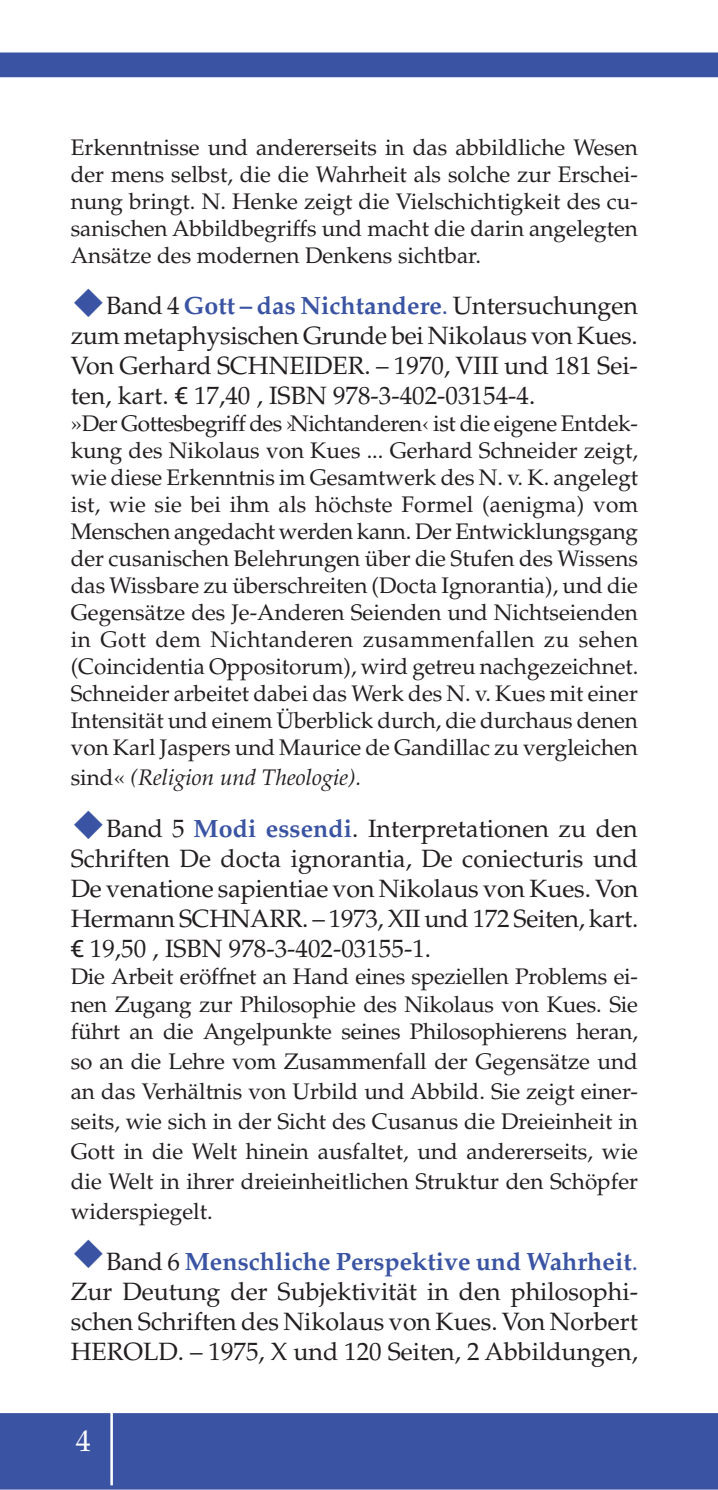
<style>
.page{position:relative;width:718px;height:1490px;background:#fff}
.page>*{position:absolute;margin:0;border:0;box-sizing:border-box;transform-origin:0 0}
.t1{font:30px "Palatino";color:#fff}
.t2{font:25px/30px "Palatino";color:#231f20;text-align:justify}
.t3{font:22.5px/27px "Palatino";color:#231f20;text-align:justify}
.t4{font:italic 22.5px "Palatino";color:#231f20}
.s1{font-weight:700;color:#3a54a3}
.s2{color:#3a54a3}
.s3{font-family:"Thesis Euro"}
.s4{font-style:normal}
</style>
<div class="page">
<div style="left:0;top:1413px;width:717px;height:77px;background:#3a54a3"></div>
<div style="left:0;top:52px;width:717px;height:25px;background:#3a54a3"></div>
<hr style="left:110px;top:1410px;width:3px;height:75px;background:#fff">
<p class="t3" style="left:71px;top:134px;width:568px">Erkenntnisse und andererseits in das abbildliche Wesen der mens selbst, die die Wahrheit als solche zur Erschei&shy;nung bringt. N. Henke zeigt die Vielschichtigkeit des cu&shy;sanischen Abbildbegriffs und macht die darin angelegten Ansätze des modernen Denkens sichtbar.</p>
<p class="t2" style="left:71px;top:291px;width:568px;text-indent:35px">Band 4 <span class="s1">Gott – das Nichtandere</span><span class="s2">.</span> Untersuchungen zum metaphysischen Grunde bei Nikolaus von Kues.<br>Von Gerhard SCHNEIDER. – 1970, VIII und 181 Sei&shy;ten, kart. <span class="s3">d</span> 17,40 , ISBN 978-3-402-03154-4.</p>
<p class="t3" style="left:71px;top:411px;width:569px">»Der Gottesbegriff des ›Nichtanderen‹ ist die eigene Entdec&shy;kung des Nikolaus von Kues ... Gerhard Schneider zeigt, wie diese Erkenntnis im Gesamtwerk des N. v. K. angelegt ist, wie sie bei ihm als höchste Formel (aenigma) vom Menschen angedacht werden kann. Der Entwicklungsgang der cusanischen Belehrungen über die Stufen des Wissens das Wissbare zu überschreiten (Docta Ignorantia), und die Gegensätze des Je-Anderen Seienden und Nichtseienden in Gott dem Nichtanderen zusammenfallen zu sehen (Coincidentia Oppositorum), wird getreu nachgezeichnet.<br>Schneider arbeitet dabei das Werk des N. v. Kues mit einer Intensität und einem Überblick durch, die durchaus denen von Karl Jaspers und Maurice de Gandillac zu vergleichen</p>
<p class="t4" style="left:71px;top:765px;width:292px"><span class="s4">sind«</span> (Religion und Theologie).</p>
<p class="t2" style="left:71px;top:814px;width:569px;text-indent:35px">Band 5 <span class="s1">Modi essendi</span>. Interpretationen zu den Schriften De docta ignorantia, De coniecturis und De venatione sapientiae von Nikolaus von Kues. Von Hermann SCHNARR. – 1973, XII und 172 Seiten, kart. <span class="s3">d</span> 19,50 , ISBN 978-3-402-03155-1.</p>
<p class="t3" style="left:71px;top:963px;width:568px">Die Arbeit eröffnet an Hand eines speziellen Problems ei&shy;nen Zugang zur Philosophie des Nikolaus von Kues. Sie führt an die Angelpunkte seines Philosophierens heran,</p>
<p class="t3" style="left:71px;top:1047px;width:568px;line-height:30px">so an die Lehre vom Zusammenfall der Gegensätze und an das Verhältnis von Urbild und Abbild. Sie zeigt einer&shy;seits, wie sich in der Sicht des Cusanus die Dreieinheit in Gott in die Welt hinein ausfaltet, und andererseits, wie die Welt in ihrer dreieinheitlichen Struktur den Schöpfer widerspiegelt.</p>
<p class="t2" style="left:71px;top:1247px;width:568px;text-indent:35px">Band 6 <span class="s1">Menschliche Perspektive und Wahrheit</span><span class="s2">.<br></span>Zur Deutung der Subjektivität in den philosophi&shy;schen Schriften des Nikolaus von Kues. Von Norbert HEROLD. – 1975, X und 120 Seiten, 2 Abbildungen,</p>
<h1 class="t1" style="left:76px;top:1423px;width:16px">4</h1>
</div>
